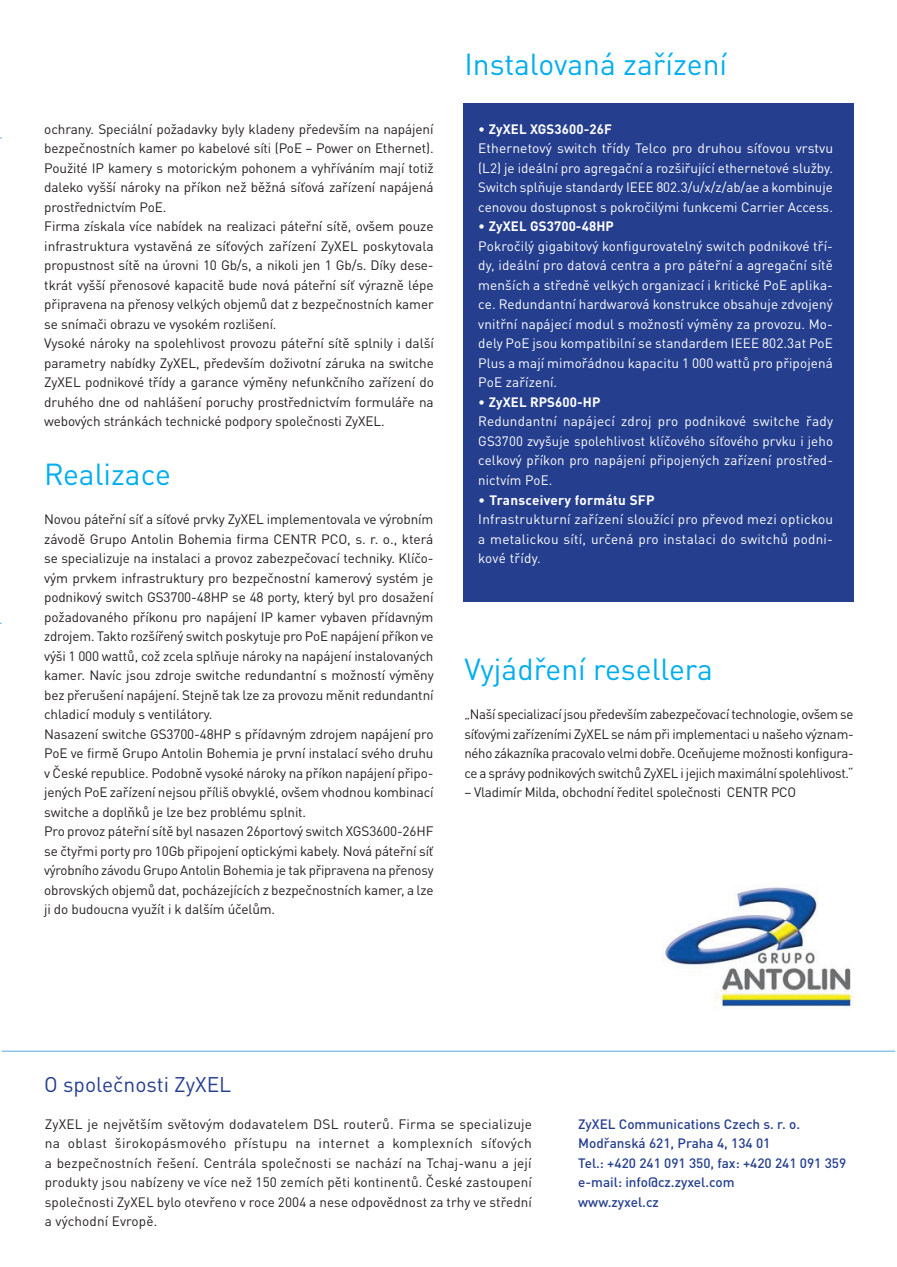
<style>
.page{position:relative;width:897px;height:1267px;background:#fff}
.page>*{position:absolute;margin:0;border:0;box-sizing:border-box;transform-origin:0 0}
.t1{font:30px "DIN Pro";color:#00aeef}
.t2{font:21px "DIN Pro";color:#253f8e}
.t3{font:13.5px/19.5px "DIN Pro";letter-spacing:-.01em;color:#231f20}
.t4{font:13.5px/19.5px "DIN Pro";letter-spacing:.01em;color:#fff}
.t5{font:500 13.5px/19.5px "DIN Pro";color:#253f8e}
.s1{font-weight:700}
</style>
<div class="page">
<div style="left:463px;top:104px;width:390px;height:498px;background:#253f8e"></div>
<hr style="left:2px;top:1050px;width:893px;height:1px;background:#5aa7da">
<img style="left:662px;top:887px;width:191px;height:121px">
<p class="t3" style="left:44px;top:118px;width:391px">ochrany. Speciální požadavky byly kladeny především na napájení bezpečnostních kamer po kabelové síti (PoE – Power on Ethernet).<br>Použité IP kamery s motorickým pohonem a vyhříváním mají totiž daleko vyšší nároky na příkon než běžná síťová zařízení napájená prostřednictvím PoE.<br>Firma získala více nabídek na realizaci páteřní sítě, ovšem pouze infrastruktura vystavěná ze síťových zařízení ZyXEL poskytovala propustnost sítě na úrovni 10 Gb/s, a nikoli jen 1 Gb/s. Díky dese&shy;tkrát vyšší přenosové kapacitě bude nová páteřní síť výrazně lépe připravena na přenosy velkých objemů dat z bezpečnostních kamer se snímači obrazu ve vysokém rozlišení.<br>Vysoké nároky na spolehlivost provozu páteřní sítě splnily i další parametry nabídky ZyXEL, především doživotní záruka na switche ZyXEL podnikové třídy a garance výměny nefunkčního zařízení do druhého dne od nahlášení poruchy prostřednictvím formuláře na webových stránkách technické podpory společnosti ZyXEL.</p>
<h1 class="t1" style="left:44px;top:450px;width:128px">Realizace</h1>
<p class="t3" style="left:44px;top:508px;width:391px">Novou páteřní síť a síťové prvky ZyXEL implementovala ve výrobním závodě Grupo Antolin Bohemia firma CENTR PCO, s. r. o., která se specializuje na instalaci a provoz zabezpečovací techniky. Klíčo&shy;vým prvkem infrastruktury pro bezpečnostní kamerový systém je podnikový switch GS3700-48HP se 48 porty, který byl pro dosažení požadovaného příkonu pro napájení IP kamer vybaven přídavným zdrojem. Takto rozšířený switch poskytuje pro PoE napájení příkon ve výši 1 000 wattů, což zcela splňuje nároky na napájení instalovaných kamer. Navíc jsou zdroje switche redundantní s možností výměny bez přerušení napájení. Stejně tak lze za provozu měnit redundantní chladicí moduly s ventilátory.<br>Nasazení switche GS3700-48HP s přídavným zdrojem napájení pro PoE ve firmě Grupo Antolin Bohemia je první instalací svého druhu v České republice. Podobně vysoké nároky na příkon napájení připo&shy;jených PoE zařízení nejsou příliš obvyklé, ovšem vhodnou kombinací switche a doplňků je lze bez problému splnit.<br>Pro provoz páteřní sítě byl nasazen 26portový switch XGS3600-26HF se čtyřmi porty pro 10Gb připojení optickými kabely. Nová páteřní síť výrobního závodu Grupo Antolin Bohemia je tak připravena na přenosy obrovských objemů dat, pocházejících z bezpečnostních kamer, a lze ji do budoucna využít i k dalším účelům.</p>
<h1 class="t1" style="left:464px;top:41px;width:264px">Instalovaná zařízení</h1>
<p class="t4" style="left:478px;top:118px;width:356px">• <span class="s1">ZyXEL XGS3600-26F<br></span>Ethernetový switch třídy Telco pro druhou síťovou vrstvu (L2) je ideální pro agregační a rozšiřující ethernetové služby.<br>Switch splňuje standardy IEEE 802.3/u/x/z/ab/ae a kombinuje cenovou dostupnost s pokročilými funkcemi Carrier Access.</p>
<p class="t4" style="left:478px;top:215px;width:356px">• <span class="s1">ZyXEL GS3700-48HP<br></span>Pokročilý gigabitový konfigurovatelný switch podnikové tří&shy;dy, ideální pro datová centra a pro páteřní a agregační sítě menších a středně velkých organizací i kritické PoE aplika&shy;ce. Redundantní hardwarová konstrukce obsahuje zdvojený vnitřní napájecí modul s možností výměny za provozu. Mo&shy;dely PoE jsou kompatibilní se standardem IEEE 802.3at PoE Plus a mají mimořádnou kapacitu 1 000 wattů pro připojená PoE zařízení.</p>
<p class="t4" style="left:478px;top:391px;width:356px">• <span class="s1">ZyXEL RPS600-HP<br></span>Redundantní napájecí zdroj pro podnikové switche řady GS3700 zvyšuje spolehlivost klíčového síťového prvku i jeho celkový příkon pro napájení připojených zařízení prostřed&shy;nictvím PoE.</p>
<p class="t4" style="left:478px;top:488px;width:356px">• <span class="s1">Transceivery formátu SFP<br></span>Infrastrukturní zařízení sloužící pro převod mezi optickou a metalickou sítí, určená pro instalaci do switchů podni&shy;kové třídy.</p>
<h1 class="t1" style="left:464px;top:645px;width:250px">Vyjádření resellera</h1>
<p class="t3" style="left:464px;top:703px;width:391px;text-align:justify">„Naší specializací jsou především zabezpečovací technologie, ovšem se síťovými zařízeními ZyXEL se nám při implementaci u našeho význam&shy;ného zákazníka pracovalo velmi dobře. Oceňujeme možnosti konfigura&shy;ce a správy podnikových switchů ZyXEL i jejich maximální spolehlivost.“</p>
<p class="t3" style="left:464px;top:781px;width:333px">– Vladimír Milda, obchodní ředitel společnosti CENTR PCO</p>
<h2 class="t2" style="left:44px;top:1068px;width:188px">O společnosti ZyXEL</h2>
<p class="t3" style="left:45px;top:1112px;width:489px;text-align:justify">ZyXEL je největším světovým dodavatelem DSL routerů. Firma se specializuje na oblast širokopásmového přístupu na internet a komplexních síťových a bezpečnostních řešení. Centrála společnosti se nachází na Tchaj-wanu a její produkty jsou nabízeny ve více než 150 zemích pěti kontinentů. České zastoupení společnosti ZyXEL bylo otevřeno v roce 2004 a nese odpovědnost za trhy ve střední a východní Evropě.</p>
<p class="t5" style="left:578px;top:1112px;width:269px">ZyXEL Communications Czech s. r. o.<br>Modřanská 621, Praha 4, 134 01<br>Tel.: +420 241 091 350, fax: +420 241 091 359 e-mail: info@cz.zyxel.com<br>www.zyxel.cz</p>
</div>
